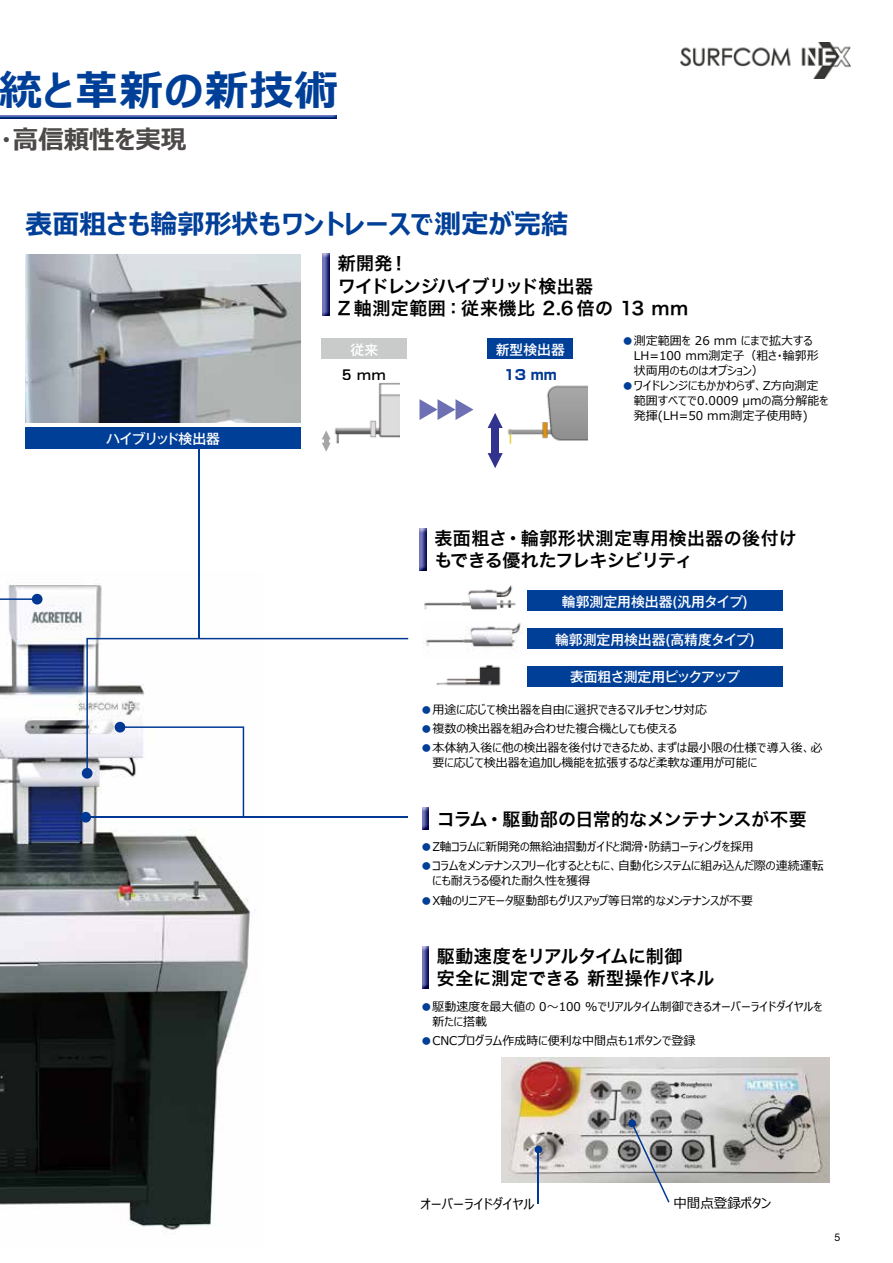
<style>
.page{position:relative;width:893px;height:1263px;background:#fff}
.page>*{position:absolute;margin:0;border:0;box-sizing:border-box;transform-origin:0 0}
.t1{font:700 42px "Meiryo UI";letter-spacing:.03em;color:#003f98}
.t2{font:700 27px "Meiryo UI";color:#003f98}
.t3{font:700 25.5px "Meiryo UI";color:#4c4948}
.t4{font:18px/22.5px "Hira Kaku Pro W6";color:#000}
.t5{font:500 13.8px "Gothic MB101 Pr 6 N";color:#fff}
.t6{font:500 13.8px "Gothic MB101 Pr 6 N";letter-spacing:-.065em;color:#fff}
.t7{font:500 13.8px "Gothic MB101 Pr 6 N";letter-spacing:-.075em;color:#fff}
.t8{font:700 13.8px "Shin Go Pro";color:#003894}
.t9{font:500 13.8px "Iwa N Go Pro";color:#000}
.t10{font:13.5px "Meiryo UI";color:#000}
.t11{font:12px/15px "Meiryo UI";color:#000}
.t12{font:700 12px "Meiryo UI";color:#fff}
.t13{font:10.65px "Helvetica Neue";color:#000}
.s1{color:#003f98}
</style>
<div class="page">
<img style="left:0;top:572px;width:262px;height:658px">
<img style="left:26px;top:254px;width:275px;height:168px">
<div style="left:26px;top:427px;width:275px;height:21px;background:#003f98"></div>
<div style="left:488px;top:339px;width:85px;height:20px;background:#003f98"></div>
<div style="left:322px;top:339px;width:85px;height:20px;background:#c9caca"></div>
<img style="left:423px;top:623px;width:98px;height:24px">
<img style="left:424px;top:585px;width:92px;height:25px">
<img style="left:436px;top:664px;width:65px;height:22px">
<div style="left:527px;top:591px;width:255px;height:20px;background:#003f98"></div>
<div style="left:527px;top:628px;width:255px;height:21px;background:#003f98"></div>
<div style="left:527px;top:666px;width:255px;height:20px;background:#003f98"></div>
<img style="left:680px;top:43px;width:170px;height:36px">
<img style="left:502px;top:1058px;width:327px;height:124px">
<svg style="left:631px;top:1123px;width:39px;height:79px"></svg>
<div style="left:628px;top:1119px;width:8px;height:8px;background:#003894;border-radius:50%"></div>
<hr style="left:538px;top:1149px;width:1px;height:54px;background:#003894">
<div style="left:534px;top:1145px;width:8px;height:8px;background:#003894;border-radius:50%"></div>
<div style="left:80px;top:812px;width:11px;height:10px;background:#003894;border-radius:50%"></div>
<svg style="left:0;top:348px;width:37px;height:252px"></svg>
<div style="left:32px;top:594px;width:11px;height:10px;background:#003894;border-radius:50%"></div>
<hr style="left:198px;top:448px;width:1px;height:190px;background:#003f98">
<div style="left:82px;top:768px;width:11px;height:11px;background:#003894;border-radius:50%"></div>
<svg style="left:86px;top:638px;width:322px;height:180px"></svg>
<div style="left:115px;top:722px;width:10px;height:10px;background:#003894;border-radius:50%"></div>
<img style="left:0;top:116px;width:336px;height:2px">
<img style="left:323px;top:253px;width:6px;height:62px">
<img style="left:420px;top:528px;width:6px;height:41px">
<img style="left:422px;top:946px;width:6px;height:42px">
<img style="left:422px;top:807px;width:6px;height:22px">
<img style="left:507px;top:385px;width:80px;height:59px">
<div style="left:491px;top:428px;width:8px;height:25px;background:#31338f"></div>
<svg style="left:488px;top:453px;width:15px;height:15px"></svg>
<svg style="left:488px;top:413px;width:15px;height:15px"></svg>
<img style="left:334px;top:382px;width:65px;height:62px">
<svg style="left:419px;top:399px;width:54px;height:21px"></svg>
<svg style="left:322px;top:430px;width:9px;height:22px"></svg>
<h1 class="t1" style="left:-1px;top:61px;width:340px">統と革新の新技術</h1>
<h3 class="t3" style="left:-1px;top:122px;width:189px">・高信頼性を実現</h3>
<h2 class="t2" style="left:26px;top:205px;width:544px">表面粗さも輪郭形状もワントレースで測定が完結</h2>
<h3 class="t4" style="left:338px;top:251px;width:352px">新開発！<br>ワイドレンジハイブリッド検出器<br>Z 軸測定範囲：従来機比 2.6倍の 13 mm</h3>
<p class="t11" style="left:634px;top:334px;width:186px;text-indent:-12px"><span class="s1">●</span> 測定範囲を 26 mm にまで拡大する<br>LH=100 mm測定子（粗さ・輪郭形状両用のものはオプション）</p>
<p class="t11" style="left:634px;top:379px;width:196px;text-indent:-12px"><span class="s1">●</span> ワイドレンジにもかかわらず、Z方向測定範囲すべてで0.0009 μmの高分解能を発揮(LH=50 mm測定子使用時)</p>
<p class="t5" style="left:351px;top:338px;width:29px">従来</p>
<p class="t5" style="left:496px;top:338px;width:71px">新型検出器</p>
<p class="t9" style="left:342px;top:364px;width:45px">5 mm</p>
<p class="t8" style="left:504px;top:364px;width:55px">13 mm</p>
<p class="t7" style="left:106px;top:427px;width:115px">ハイブリッド検出器</p>
<h3 class="t4" style="left:435px;top:526px;width:364px">表面粗さ・輪郭形状測定専用検出器の後付けもできる優れたフレキシビリティ</h3>
<p class="t12" style="left:541px;top:588px;width:176px">輪郭測定用検出器（汎用タイプ）</p>
<p class="t12" style="left:535px;top:626px;width:188px">輪郭測定用検出器（高精度タイプ）</p>
<p class="t12" style="left:560px;top:665px;width:139px">表面粗さ測定用ピックアップ</p>
<p class="t5" style="left:562px;top:590px;width:187px">輪郭測定用検出器(汎用タイプ)</p>
<p class="t5" style="left:555px;top:628px;width:201px">輪郭測定用検出器(高精度タイプ)</p>
<p class="t6" style="left:570px;top:666px;width:171px">表面粗さ測定用ピックアップ</p>
<p class="t11" style="left:420px;top:702px;width:288px"><span class="s1">●</span>用途に応じて検出器を自由に選択できるマルチセンサ対応</p>
<p class="t11" style="left:420px;top:722px;width:258px"><span class="s1">●</span>複数の検出器を組み合わせた複合機としても使える</p>
<p class="t11" style="left:432px;top:741px;width:392px;text-indent:-12px"><span class="s1">●</span> 本体納入後に他の検出器を後付けできるため、まずは最小限の仕様で導入後、必要に応じて検出器を追加し機能を拡張するなど柔軟な運用が可能に</p>
<h3 class="t4" style="left:437px;top:807px;width:371px">コラム・駆動部の日常的なメンテナンスが不要</h3>
<p class="t11" style="left:420px;top:840px;width:335px"><span class="s1">●</span>Z軸コラムに新開発の無給油摺動ガイドと潤滑・防錆コーティングを採用</p>
<p class="t11" style="left:432px;top:859px;width:393px;text-indent:-12px"><span class="s1">●</span>コラムをメンテナンスフリー化するとともに、自動化システムに組み込んだ際の連続運転にも耐えうる優れた耐久性を獲得</p>
<p class="t11" style="left:420px;top:893px;width:334px"><span class="s1">●</span>X軸のリニアモータ駆動部もグリスアップ等日常的なメンテナンスが不要</p>
<h3 class="t4" style="left:437px;top:944px;width:279px">駆動速度をリアルタイムに制御<br>安全に測定できる 新型操作パネル</h3>
<p class="t11" style="left:432px;top:1000px;width:391px;text-indent:-12px"><span class="s1">●</span> 駆動速度を最大値の 0～100 %でリアルタイム制御できるオーバーライドダイヤルを新たに搭載</p>
<p class="t11" style="left:420px;top:1034px;width:277px"><span class="s1">●</span>CNCプログラム作成時に便利な中間点も1ボタンで登録</p>
<p class="t10" style="left:420px;top:1194px;width:116px">オーバーライドダイヤル</p>
<p class="t10" style="left:673px;top:1193px;width:99px">中間点登録ボタン</p>
<p class="t13" style="left:834px;top:1231px;width:7px">5</p>
</div>
